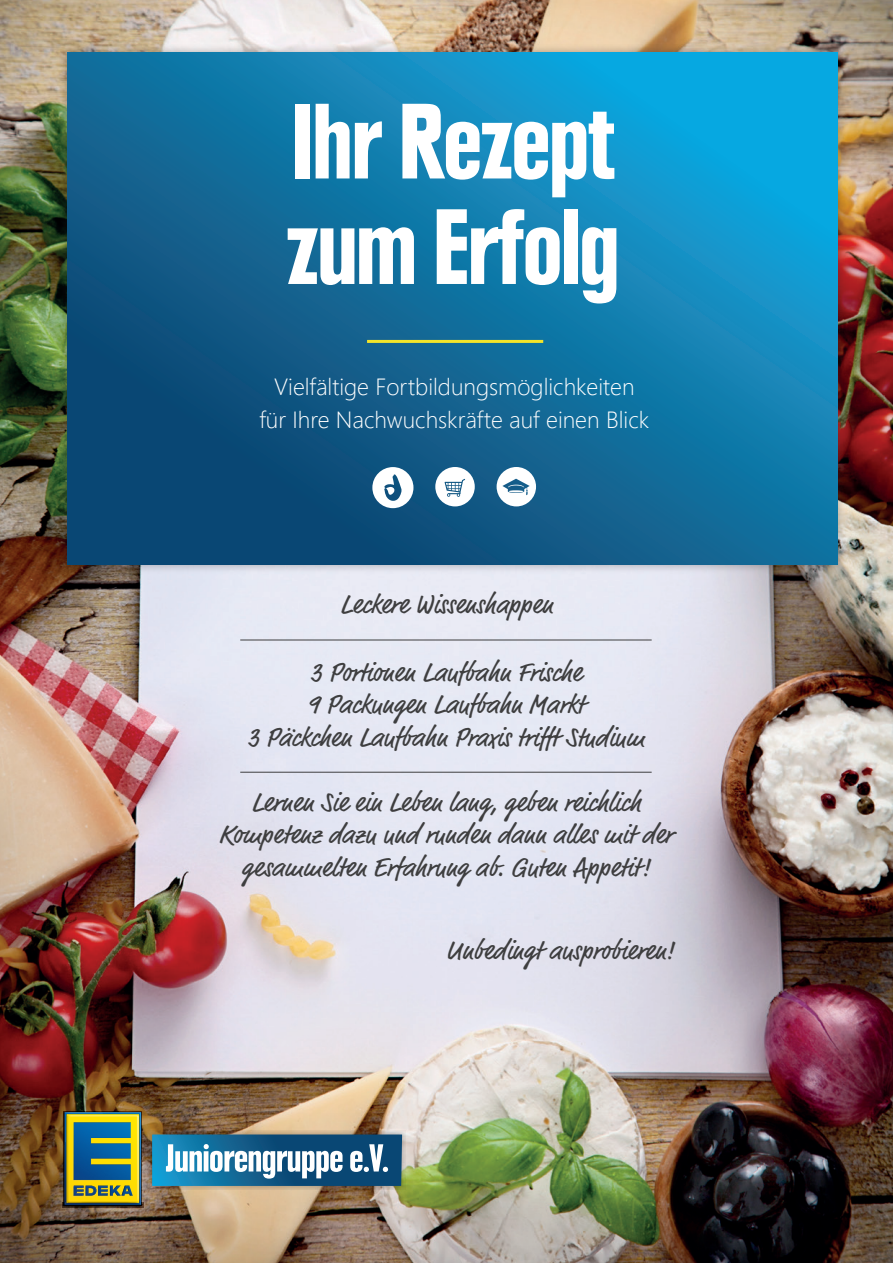
<style>
.page{position:relative;width:893px;height:1263px;background:#fff}
.page>*{position:absolute;margin:0;border:0;box-sizing:border-box;transform-origin:0 0}
.t1{font:900 condensed 105.45px/105.4px "Plak Com";color:#fff}
.t2{font:27px/32.4px "Market Pro";color:#3e3e3f;text-align:center}
.t3{font:300 23.4px/33px "Segoe UI";color:#fff;text-align:center}
</style>
<div class="page">
<img style="left:0;top:0;width:893px;height:1263px">
<div style="left:58px;top:43px;width:789px;height:531px;background:#231f20;opacity:.33"></div>
<svg style="left:67px;top:52px;width:770px;height:513px;background:#1071a1"></svg>
<hr style="left:367px;top:340px;width:176px;height:3px;background:#f3e42a">
<svg style="left:435px;top:467px;width:40px;height:39px"></svg>
<svg style="left:497px;top:467px;width:39px;height:39px"></svg>
<svg style="left:372px;top:467px;width:41px;height:41px"></svg>
<svg style="left:147px;top:1130px;width:259px;height:60px;background:#a48b6c"></svg>
<svg style="left:152px;top:1134px;width:250px;height:52px"></svg>
<img style="left:60px;top:1108px;width:85px;height:101px">
<img style="left:63px;top:1202px;width:70px;height:6px">
<img style="left:60px;top:1108px;width:12px;height:66px">
<img style="left:133px;top:1144px;width:12px;height:65px">
<svg style="left:65px;top:1112px;width:76px;height:93px"></svg>
<img style="left:66px;top:1114px;width:75px;height:89px">
<hr style="left:240px;top:640px;width:412px;height:1px;background:#3e3e3f">
<hr style="left:240px;top:772px;width:412px;height:1px;background:#3e3e3f">
<h1 class="t1" style="left:287px;top:90px;width:334px">Ihr Rezept zum Erfolg</h1>
<p class="t3" style="left:259px;top:368px;width:391px">Vielfältige Fortbildungsmöglichkeiten für Ihre Nachwuchskräfte auf einen Blick</p>
<p class="t2" style="left:340px;top:589px;width:215px">Leckere Wissenshappen</p>
<p class="t2" style="left:247px;top:657px;width:399px">3 Portionen Laufbahn Frische<br>9 Packungen Laufbahn Markt<br>3 Päckchen Laufbahn Praxis trifft Studium</p>
<p class="t2" style="left:219px;top:787px;width:456px">Lernen Sie ein Leben lang, geben reichlich<br>Kompetenz dazu und runden dann alles mit der gesammelten Erfahrung ab. Guten Appetit!</p>
<p class="t2" style="left:446px;top:935px;width:230px">Unbedingt ausprobieren!</p>
</div>
